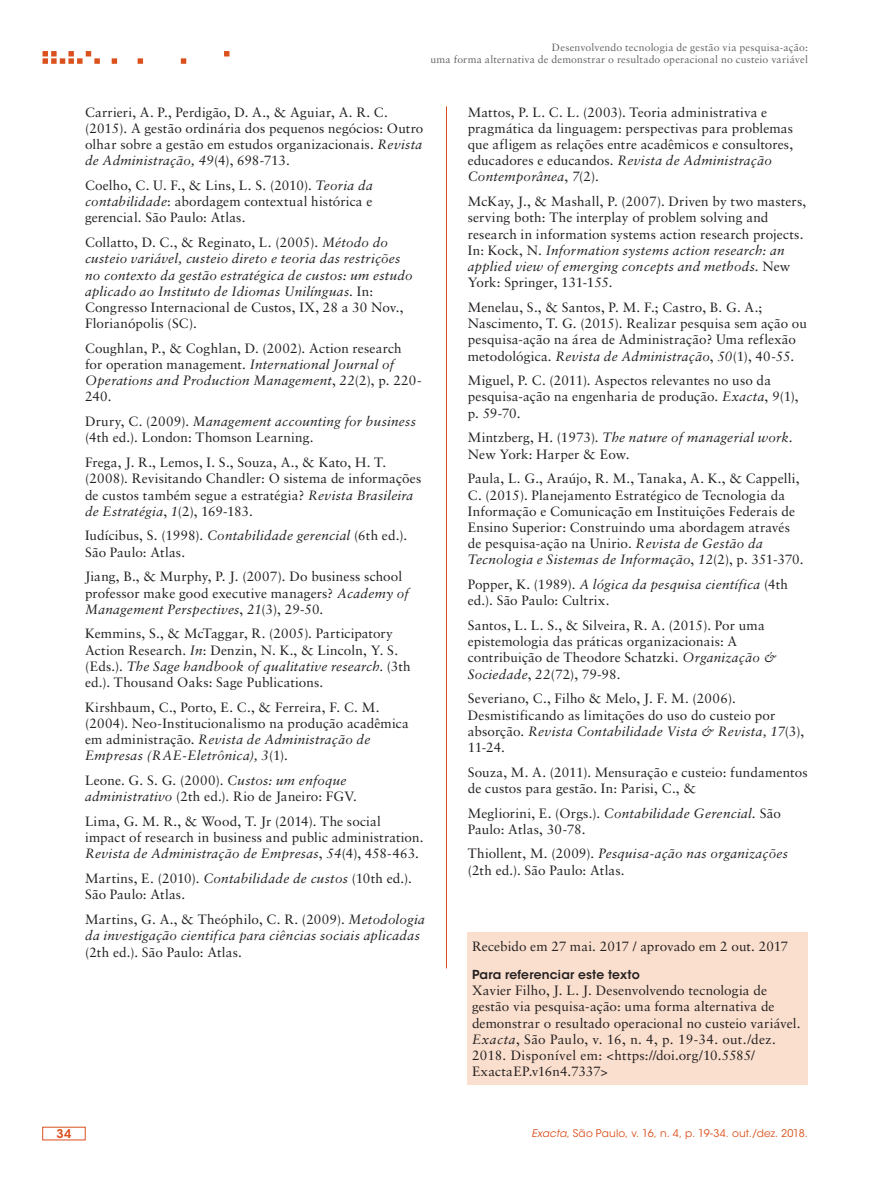
<style>
.page{position:relative;width:893px;height:1191px;background:#fff}
.page>*{position:absolute;margin:0;border:0;box-sizing:border-box;transform-origin:0 0}
.ex_Referencias{font:13.5px/16.2px "Sabon LT Std";letter-spacing:.01em;color:#231f20}
.ex_Referencias-2{font:italic 13.5px/16.2px "Sabon LT Std";letter-spacing:.015em;color:#231f20}
.ex_Tabela_-_titulo{font:600 12.3px "ITC Avant Garde Std";letter-spacing:.015em;color:#231f20}
.t1{font:600 12px "ITC Avant Garde Std";color:#da511d}
.t2{font:10.5px/12.6px "Sabon LT Std";letter-spacing:.015em;color:#636366;text-align:right}
.t3{font:10.5px "ITC Avant Garde Std";letter-spacing:.02em;color:#da511d}
.s1{font-style:italic}
.s2{font-style:normal}
</style>
<div class="page">
<svg style="left:43px;top:51px;width:186px;height:13px"></svg>
<hr style="left:446px;top:106px;width:1px;height:862px;background:#da511d">
<div style="left:468px;top:932px;width:340px;height:152px;background:#fadfce"></div>
<p class="t2" style="left:430px;top:41px;width:379px">Desenvolvendo tecnologia de gestão via pesquisa-ação:<br>uma forma alternativa de demonstrar o resultado operacional no custeio variável</p>
<p class="ex_Referencias" style="left:85px;top:104px;width:340px">Carrieri, A. P., Perdigão, D. A., &amp; Aguiar, A. R. C. (2015). A gestão ordinária dos pequenos negócios: Outro olhar sobre a gestão em estudos organizacionais. <span class="s1">Revista de Administração, 49</span>(4), 698-713.</p>
<p class="ex_Referencias" style="left:85px;top:177px;width:289px;text-align:justify">Coelho, C. U. F., &amp; Lins, L. S. (2010). <span class="s1">Teoria da contabilidade</span>: abordagem contextual histórica e gerencial. São Paulo: Atlas.</p>
<p class="ex_Referencias-2" style="left:85px;top:234px;width:329px"><span class="s2">Collatto, D. C., &amp; Reginato, L. (2005).</span> Método do custeio variável, custeio direto e teoria das restrições no contexto da gestão estratégica de custos: um estudo aplicado ao Instituto de Idiomas Unilínguas<span class="s2">. In:<br>Congresso Internacional de Custos, IX, 28 a 30 Nov., Florianópolis (SC).</span></p>
<p class="ex_Referencias" style="left:85px;top:340px;width:338px">Coughlan, P., &amp; Coghlan, D. (2002). Action research for operation management. <span class="s1">International Journal of Operations and Production Management</span>, <span class="s1">22</span>(2), p. 220- 240.</p>
<p class="ex_Referencias" style="left:85px;top:413px;width:332px">Drury, C. (2009). <span class="s1">Management accounting for business </span>(4th ed.). London: Thomson Learning.</p>
<p class="ex_Referencias" style="left:85px;top:454px;width:338px">Frega, J. R., Lemos, I. S., Souza, A., &amp; Kato, H. T. (2008). Revisitando Chandler: O sistema de informações de custos também segue a estratégia? <span class="s1">Revista Brasileira de Estratégia</span>, <span class="s1">1</span>(2), 169-183.</p>
<p class="ex_Referencias" style="left:85px;top:527px;width:324px">Iudícibus, S. (1998). <span class="s1">Contabilidade gerencial</span> (6th ed.).<br>São Paulo: Atlas.</p>
<p class="ex_Referencias" style="left:85px;top:568px;width:325px">Jiang, B., &amp; Murphy, P. J. (2007). Do business school professor make good executive managers? <span class="s1">Academy of<br>Management Perspectives</span>, <span class="s1">21</span>(3), 29-50.</p>
<p class="ex_Referencias" style="left:85px;top:625px;width:327px">Kemmins, S., &amp; McTaggar, R. (2005). Participatory Action Research. <span class="s1">In</span>: Denzin, N. K., &amp; Lincoln, Y. S. (Eds.). <span class="s1">The Sage handbook of qualitative research</span>. (3th ed.). Thousand Oaks: Sage Publications.</p>
<p class="ex_Referencias" style="left:85px;top:699px;width:325px">Kirshbaum, C., Porto, E. C., &amp; Ferreira, F. C. M. (2004). Neo-Institucionalismo na produção acadêmica em administração. <span class="s1">Revista de Administração de Empresas (RAE-Eletrônica), 3</span>(1).</p>
<p class="ex_Referencias" style="left:85px;top:772px;width:273px">Leone. G. S. G. (2000). <span class="s1">Custos: um enfoque administrativo</span> (2th ed.). Rio de Janeiro: FGV.</p>
<p class="ex_Referencias" style="left:85px;top:813px;width:340px">Lima, G. M. R., &amp; Wood, T. Jr (2014). The social impact of research in business and public administration.<br><span class="s1">Revista de Administração de Empresas</span>, <span class="s1">54</span>(4), 458-463.</p>
<p class="ex_Referencias" style="left:85px;top:870px;width:328px">Martins, E. (2010). <span class="s1">Contabilidade de custos</span> (10th ed.).<br>São Paulo: Atlas.</p>
<p class="ex_Referencias-2" style="left:85px;top:911px;width:341px"><span class="s2">Martins, G. A., &amp; Theóphilo, C. R. (2009).</span> Metodologia da investigação cientifica para ciências sociais aplicadas <span class="s2">(2th ed.). São Paulo: Atlas.</span></p>
<p class="ex_Referencias" style="left:468px;top:104px;width:327px">Mattos, P. L. C. L. (2003). Teoria administrativa e pragmática da linguagem: perspectivas para problemas que afligem as relações entre acadêmicos e consultores, educadores e educandos. <span class="s1">Revista de Administração Contemporânea</span>, <span class="s1">7</span>(2).</p>
<p class="ex_Referencias" style="left:468px;top:193px;width:340px">McKay, J., &amp; Mashall, P. (2007). Driven by two masters, serving both: The interplay of problem solving and research in information systems action research projects.<br>In: Kock, N. <span class="s1">Information systems action research: an applied view of emerging concepts and methods</span>. New York: Springer, 131-155.</p>
<p class="ex_Referencias" style="left:468px;top:299px;width:341px">Menelau, S., &amp; Santos, P. M. F.; Castro, B. G. A.; Nascimento, T. G. (2015). Realizar pesquisa sem ação ou pesquisa-ação na área de Administração? Uma reflexão metodológica. <span class="s1">Revista de Administração</span>, <span class="s1">50</span>(1), 40-55.</p>
<p class="ex_Referencias" style="left:468px;top:372px;width:332px">Miguel, P. C. (2011). Aspectos relevantes no uso da pesquisa-ação na engenharia de produção. <span class="s1">Exacta</span>, <span class="s1">9</span>(1), p. 59-70.</p>
<p class="ex_Referencias" style="left:468px;top:429px;width:326px">Mintzberg, H. (1973). <span class="s1">The nature of managerial work</span>.<br>New York: Harper &amp; Eow.</p>
<p class="ex_Referencias" style="left:468px;top:470px;width:337px">Paula, L. G., Araújo, R. M., Tanaka, A. K., &amp; Cappelli, C. (2015). Planejamento Estratégico de Tecnologia da Informação e Comunicação em Instituições Federais de Ensino Superior: Construindo uma abordagem através de pesquisa-ação na Unirio. <span class="s1">Revista de Gestão da Tecnologia e Sistemas de Informação</span>, <span class="s1">12</span>(2), p. 351-370.</p>
<p class="ex_Referencias" style="left:468px;top:576px;width:322px">Popper, K. (1989). <span class="s1">A lógica da pesquisa científica</span> (4th ed.). São Paulo: Cultrix.</p>
<p class="ex_Referencias" style="left:468px;top:617px;width:310px">Santos, L. L. S., &amp; Silveira, R. A. (2015). Por uma epistemologia das práticas organizacionais: A contribuição de Theodore Schatzki. <span class="s1">Organização &amp; Sociedade</span>, <span class="s1">22</span>(72), 79-98.</p>
<p class="ex_Referencias" style="left:468px;top:690px;width:338px">Severiano, C., Filho &amp; Melo, J. F. M. (2006).<br>Desmistificando as limitações do uso do custeio por absorção. <span class="s1">Revista Contabilidade Vista &amp; Revista, 17</span>(3), 11-24.</p>
<p class="ex_Referencias" style="left:468px;top:763px;width:341px">Souza, M. A. (2011). Mensuração e custeio: fundamentos de custos para gestão. In: Parisi, C., &amp;</p>
<p class="ex_Referencias" style="left:468px;top:804px;width:315px">Megliorini, E. (Orgs.). <span class="s1">Contabilidade Gerencial.</span> São<br>Paulo: Atlas, 30-78.</p>
<p class="ex_Referencias" style="left:468px;top:845px;width:322px">Thiollent, M. (2009). <span class="s1">Pesquisa-ação nas organizações </span>(2th ed.). São Paulo: Atlas.</p>
<p class="ex_Referencias" style="left:472px;top:938px;width:317px">Recebido em 27 mai. 2017 / aprovado em 2 out. 2017</p>
<p class="ex_Tabela_-_titulo" style="left:472px;top:966px;width:169px">Para referenciar este texto</p>
<p class="ex_Referencias" style="left:472px;top:982px;width:330px">Xavier Filho, J. L. J. Desenvolvendo tecnologia de gestão via pesquisa-ação: uma forma alternativa de demonstrar o resultado operacional no custeio variável.<br><span class="s1">Exacta</span>, São Paulo, v. 16, n. 4, p. 19-34. out./dez.<br>2018. Disponível em: &lt;https://doi.org/10.5585/ ExactaEP.v16n4.7337&gt;</p>
<p class="t1" style="left:57px;top:1126px;width:16px">34</p>
<p class="t3" style="left:531px;top:1127px;width:278px"><span class="s1">Exacta</span>, São Paulo, v. 16, n. 4, p. 19-34. out./dez. 2018.</p>
</div>
